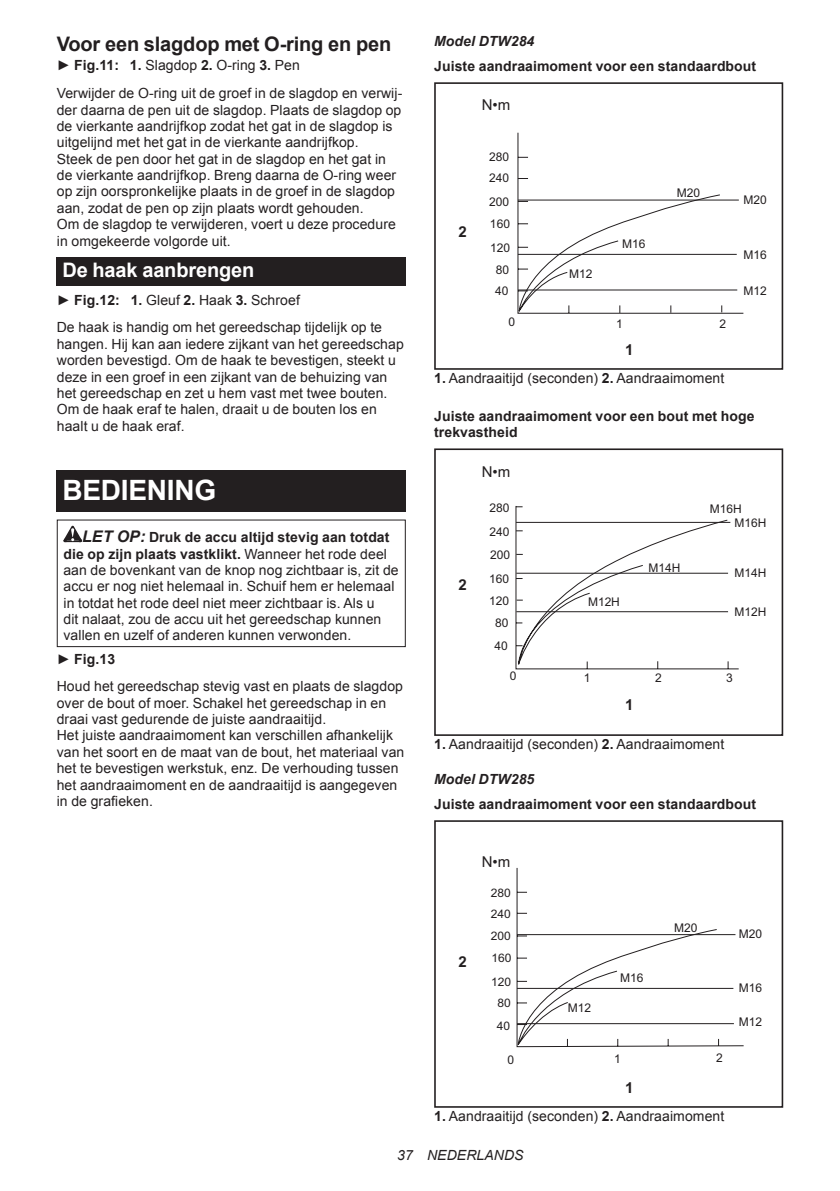
<style>
.page{position:relative;width:840px;height:1191px;background:#fff}
.page>*{position:absolute;margin:0;border:0;box-sizing:border-box;transform-origin:0 0}
.t1{font:700 28px "Arial";letter-spacing:-.01em;color:#fff}
.t2{font:700 20px "Arial";letter-spacing:-.01em;color:#231f20}
.t3{font:700 20px "Arial";letter-spacing:-.01em;color:#fff}
.t4{font:15px "Arial";color:#231f20}
.t5{font:700 15px "Arial";color:#231f20}
.t6{font:14px/16.4px "Arial";letter-spacing:.005em;color:#231f20}
.t7{font:700 14px/16.4px "Arial";letter-spacing:.005em;color:#231f20}
.t8{font:italic 700 14px "Arial";letter-spacing:.005em;color:#231f20}
.t9{font:italic 14px "Arial";letter-spacing:.005em;color:#231f20}
.t10{font:12px/23px "Arial";color:#231f20}
.t11{font:11.8px/22px "Arial";color:#231f20;text-align:justify}
.s1{font-weight:700}
.s2{font-weight:700;font-style:italic;font-size:16px}
</style>
<div class="page">
<div style="left:57px;top:257px;width:348px;height:28px;background:#231f20"></div>
<div style="left:57px;top:470px;width:348px;height:41px;background:#231f20"></div>
<svg style="left:63px;top:526px;width:19px;height:16px"></svg>
<div style="left:57px;top:519px;width:348px;height:128px;border:1px solid #231f20"></div>
<svg style="left:517px;top:132px;width:227px;height:182px"></svg>
<hr style="left:517px;top:200px;width:221px;height:1px;background:#231f20">
<hr style="left:517px;top:254px;width:219px;height:1px;background:#231f20">
<hr style="left:517px;top:290px;width:219px;height:1px;background:#231f20">
<svg style="left:518px;top:194px;width:202px;height:118px"></svg>
<div style="left:434px;top:82px;width:348px;height:288px;border:2px solid #231f20"></div>
<div style="left:434px;top:448px;width:348px;height:288px;border:2px solid #231f20"></div>
<svg style="left:515px;top:506px;width:224px;height:164px"></svg>
<svg style="left:516px;top:868px;width:228px;height:179px"></svg>
<hr style="left:516px;top:934px;width:219px;height:1px;background:#231f20">
<hr style="left:516px;top:988px;width:217px;height:1px;background:#231f20">
<hr style="left:516px;top:1023px;width:217px;height:1px;background:#231f20">
<svg style="left:517px;top:928px;width:200px;height:117px"></svg>
<div style="left:434px;top:820px;width:348px;height:287px;border:2px solid #231f20"></div>
<h2 class="t2" style="left:57px;top:31px;width:336px">Voor een slagdop met O-ring en pen</h2>
<p class="t6" style="left:57px;top:52px;width:347px;line-height:27.8px">► <span class="s1">Fig.11: 1.</span> Slagdop <span class="s1">2.</span> O-ring <span class="s1">3.</span> Pen<br>Verwijder de O-ring uit de groef in de slagdop en verwij-</p>
<p class="t6" style="left:57px;top:102px;width:346px">der daarna de pen uit de slagdop. Plaats de slagdop op de vierkante aandrijfkop zodat het gat in de slagdop is uitgelijnd met het gat in de vierkante aandrijfkop.<br>Steek de pen door het gat in de slagdop en het gat in de vierkante aandrijfkop. Breng daarna de O-ring weer op zijn oorspronkelijke plaats in de groef in de slagdop aan, zodat de pen op zijn plaats wordt gehouden.<br>Om de slagdop te verwijderen, voert u deze procedure in omgekeerde volgorde uit.</p>
<h2 class="t3" style="left:62px;top:256px;width:193px">De haak aanbrengen</h2>
<p class="t6" style="left:57px;top:286px;width:327px;line-height:27.8px">► <span class="s1">Fig.12: 1.</span> Gleuf <span class="s1">2.</span> Haak <span class="s1">3.</span> Schroef<br>De haak is handig om het gereedschap tijdelijk op te</p>
<p class="t6" style="left:57px;top:336px;width:348px">hangen. Hij kan aan iedere zijkant van het gereedschap worden bevestigd. Om de haak te bevestigen, steekt u deze in een groef in een zijkant van de behuizing van het gereedschap en zet u hem vast met twee bouten.<br>Om de haak eraf te halen, draait u de bouten los en haalt u de haak eraf.</p>
<h1 class="t1" style="left:62px;top:471px;width:155px">BEDIENING</h1>
<p class="t6" style="left:63px;top:529px;width:336px;text-indent:19px"><span class="s2">LET OP:</span> <span class="s1">Druk de accu altijd stevig aan totdat die op zijn plaats vastklikt.</span> Wanneer het rode deel aan de bovenkant van de knop nog zichtbaar is, zit de accu er nog niet helemaal in. Schuif hem er helemaal in totdat het rode deel niet meer zichtbaar is. Als u<br>dit nalaat, zou de accu uit het gereedschap kunnen vallen en uzelf of anderen kunnen verwonden.</p>
<p class="t6" style="left:57px;top:645px;width:347px;line-height:27.8px">► <span class="s1">Fig.13<br></span>Houd het gereedschap stevig vast en plaats de slagdop</p>
<p class="t6" style="left:57px;top:694px;width:349px">over de bout of moer. Schakel het gereedschap in en draai vast gedurende de juiste aandraaitijd.<br>Het juiste aandraaimoment kan verschillen afhankelijk van het soort en de maat van de bout, het materiaal van het te bevestigen werkstuk, enz. De verhouding tussen het aandraaimoment en de aandraaitijd is aangegeven in de grafieken.</p>
<p class="t8" style="left:434px;top:32px;width:102px">Model DTW284</p>
<p class="t7" style="left:434px;top:58px;width:323px">Juiste aandraaimoment voor een standaardbout</p>
<p class="t4" style="left:481px;top:95px;width:30px">N•m</p>
<p class="t5" style="left:458px;top:221px;width:10px">2</p>
<p class="t10" style="left:489px;top:147px;width:22px;line-height:21px">280<br>240</p>
<p class="t10" style="left:489px;top:190px;width:23px;text-align:justify">200<br>160<br>120</p>
<p class="t10" style="left:495px;top:259px;width:15px;line-height:20.8px">80<br>40</p>
<p class="t10" style="left:508px;top:310px;width:8px">0</p>
<p class="t10" style="left:569px;top:263px;width:25px">M12</p>
<p class="t10" style="left:621px;top:232px;width:25px">M16</p>
<p class="t10" style="left:676px;top:182px;width:25px">M20</p>
<p class="t10" style="left:615px;top:312px;width:8px">1</p>
<p class="t10" style="left:719px;top:312px;width:8px">2</p>
<p class="t5" style="left:624px;top:339px;width:10px">1</p>
<p class="t10" style="left:743px;top:188px;width:25px">M20</p>
<p class="t10" style="left:743px;top:243px;width:25px">M16</p>
<p class="t10" style="left:743px;top:279px;width:25px">M12</p>
<p class="t6" style="left:434px;top:370px;width:291px"><span class="s1">1.</span> Aandraaitijd (seconden) <span class="s1">2.</span> Aandraaimoment</p>
<p class="t7" style="left:434px;top:408px;width:322px">Juiste aandraaimoment voor een bout met hoge trekvastheid</p>
<p class="t5" style="left:458px;top:574px;width:10px">2</p>
<p class="t4" style="left:481px;top:462px;width:30px">N•m</p>
<p class="t10" style="left:489px;top:495px;width:22px;line-height:24.8px">280<br>240</p>
<p class="t10" style="left:489px;top:543px;width:23px;line-height:24px">200<br>160</p>
<p class="t10" style="left:489px;top:589px;width:22px;text-align:center">120<br>80<br>40</p>
<p class="t10" style="left:509px;top:664px;width:8px">0</p>
<p class="t10" style="left:709px;top:498px;width:33px">M16H</p>
<p class="t10" style="left:587px;top:590px;width:33px">M12H</p>
<p class="t10" style="left:648px;top:556px;width:33px">M14H</p>
<p class="t10" style="left:734px;top:511px;width:33px">M16H</p>
<p class="t10" style="left:734px;top:561px;width:33px">M14H</p>
<p class="t10" style="left:734px;top:600px;width:33px">M12H</p>
<p class="t10" style="left:583px;top:666px;width:8px">1</p>
<p class="t10" style="left:655px;top:666px;width:8px">2</p>
<p class="t10" style="left:725px;top:666px;width:8px">3</p>
<p class="t5" style="left:624px;top:694px;width:10px">1</p>
<p class="t6" style="left:434px;top:736px;width:291px"><span class="s1">1.</span> Aandraaitijd (seconden) <span class="s1">2.</span> Aandraaimoment</p>
<p class="t8" style="left:434px;top:769px;width:102px">Model DTW285</p>
<p class="t7" style="left:434px;top:796px;width:323px">Juiste aandraaimoment voor een standaardbout</p>
<p class="t5" style="left:458px;top:951px;width:10px">2</p>
<p class="t4" style="left:481px;top:852px;width:30px">N•m</p>
<p class="t11" style="left:490px;top:881px;width:22px">280<br>240<br>200<br>160</p>
<p class="t11" style="left:491px;top:971px;width:22px;text-align:center">120<br>80<br>40</p>
<p class="t10" style="left:507px;top:1048px;width:8px">0</p>
<p class="t10" style="left:567px;top:996px;width:25px">M12</p>
<p class="t10" style="left:620px;top:966px;width:25px">M16</p>
<p class="t10" style="left:673px;top:916px;width:25px">M20</p>
<p class="t10" style="left:614px;top:1047px;width:8px">1</p>
<p class="t10" style="left:715px;top:1046px;width:8px">2</p>
<p class="t5" style="left:624px;top:1077px;width:10px">1</p>
<p class="t6" style="left:434px;top:1108px;width:291px"><span class="s1">1.</span> Aandraaitijd (seconden) <span class="s1">2.</span> Aandraaimoment</p>
<p class="t10" style="left:738px;top:922px;width:25px">M20</p>
<p class="t10" style="left:738px;top:976px;width:25px">M16</p>
<p class="t10" style="left:738px;top:1010px;width:25px">M12</p>
<p class="t9" style="left:397px;top:1146px;width:128px">37 NEDERLANDS</p>
</div>
